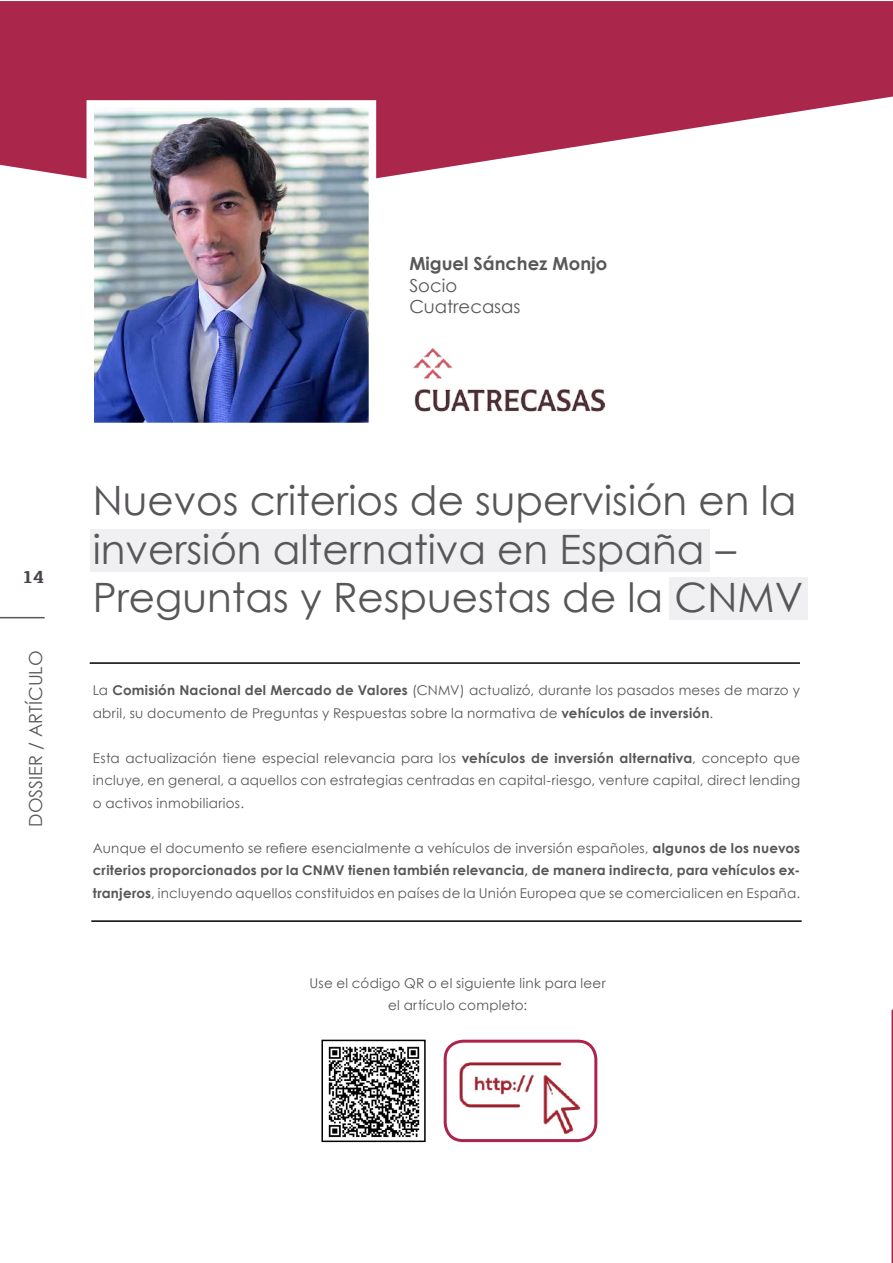
<style>
.page{position:relative;width:893px;height:1263px;background:#fff}
.page>*{position:absolute;margin:0;border:0;box-sizing:border-box;transform-origin:0 0}
.t1{font:40.5px/48.6px "Century Gothic";color:#585658}
.t2{font:18px/21.6px "Century Gothic";color:#58585a}
.t3{font:700 18px "Century Gothic";color:#58585a}
.t4{font:700 18px "Kefa";color:#4c434c}
.t5{font:13.5px/22.5px "Century Gothic";letter-spacing:.015em;color:#585658;text-align:justify}
.s1{font-weight:700}
</style>
<div class="page">
<svg style="left:891px;top:1009px;width:2px;height:254px"></svg>
<hr style="left:90px;top:662px;width:710px;height:2px;background:#000">
<div style="left:90px;top:529px;width:619px;height:43px;background:#f0f0f2"></div>
<div style="left:669px;top:577px;width:138px;height:42px;background:#f0f0f2"></div>
<hr style="left:91px;top:920px;width:711px;height:2px;background:#000">
<img style="left:328px;top:1046px;width:92px;height:92px">
<div style="left:321px;top:1040px;width:105px;height:102px;border:2px solid #000"></div>
<img style="left:445px;top:1060px;width:151px;height:79px">
<div style="left:444px;top:1040px;width:153px;height:102px;border:3px solid #ac234b;border-radius:18px"></div>
<svg style="left:0;top:1px;width:893px;height:178px;fill:#aa274b"></svg>
<img style="left:96px;top:109px;width:271px;height:312px">
<div style="left:87px;top:100px;width:289px;height:330px;border:8px solid #fff"></div>
<img style="left:413px;top:348px;width:193px;height:64px">
<hr style="left:0;top:617px;width:45px;height:1px;background:#58585a">
<h2 class="t3" style="left:409px;top:252px;width:199px">Miguel Sánchez Monjo</h2>
<h2 class="t2" style="left:409px;top:274px;width:113px">Socio<br>Cuatrecasas</h2>
<h2 class="t4" style="left:22px;top:564px;width:24px">14</h2>
<h2 class="t2" style="left:25px;top:826px;width:177px;rotate:-90deg">DOSSIER / ARTÍCULO</h2>
<h1 class="t1" style="left:93px;top:476px;width:712px">Nuevos criterios de supervisión en la inversión alternativa en España –<br>Preguntas y Respuestas de la CNMV</h1>
<p class="t5" style="left:93px;top:679px;width:709px">La <span class="s1">Comisión Nacional del Mercado de Valores</span> (CNMV) actualizó, durante los pasados meses de marzo y abril, su documento de Preguntas y Respuestas sobre la normativa de <span class="s1">vehículos de inversión</span>.</p>
<p class="t5" style="left:93px;top:746px;width:709px">Esta actualización tiene especial relevancia para los <span class="s1">vehículos de inversión alternativa</span>, concepto que incluye, en general, a aquellos con estrategias centradas en capital-riesgo, venture capital, direct lending o activos inmobiliarios.</p>
<p class="t5" style="left:93px;top:836px;width:709px">Aunque el documento se refiere esencialmente a vehículos de inversión españoles, <span class="s1">algunos de los nuevos criterios proporcionados por la CNMV tienen también relevancia, de manera indirecta, para vehículos ex&shy;tranjeros</span>, incluyendo aquellos constituidos en países de la Unión Europea que se comercialicen en España.</p>
<p class="t5" style="left:310px;top:971px;width:298px;text-align:center">Use el código QR o el siguiente link para leer el artículo completo:</p>
</div>
